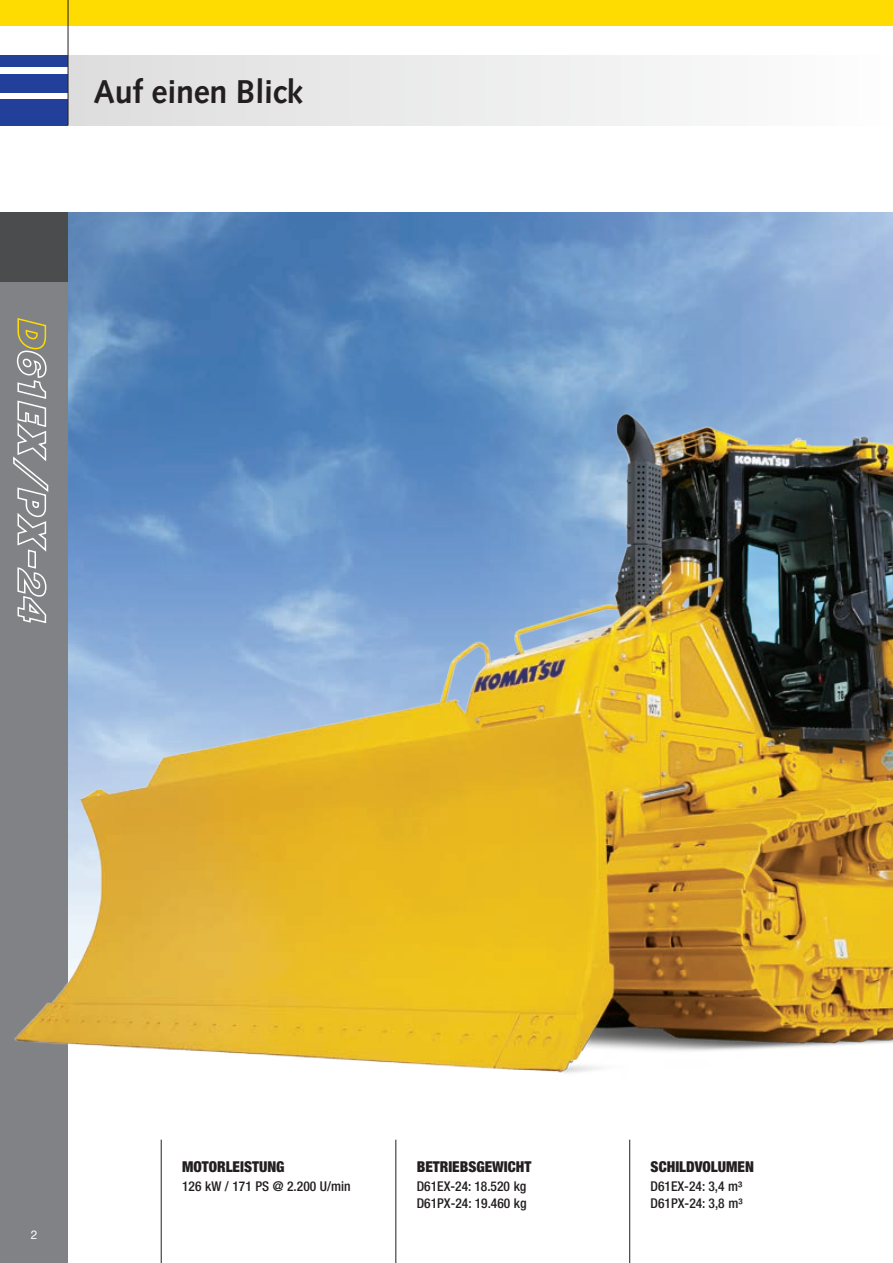
<style>
.page{position:relative;width:893px;height:1263px;background:#fff}
.page>*{position:absolute;margin:0;border:0;box-sizing:border-box;transform-origin:0 0}
.t1{font:700 33px "Syntax LTCE";letter-spacing:-.01em;color:#231f20}
.t2{font:900 condensed 15px "Helvetica Neue LT Pro";color:#231f20}
.t3{font:500 condensed 13.5px/16.5px "Helvetica Neue LT Pro";color:#231f20}
.t4{font:12px "Helvetica Neue LT Pro";color:#fff}
</style>
<div class="page">
<img style="left:68px;top:213px;width:825px;height:996px">
<div style="left:0;top:213px;width:68px;height:1050px;background:#808285"></div>
<div style="left:0;top:99px;width:68px;height:26px;background:#223f99"></div>
<div style="left:0;top:74px;width:68px;height:18px;background:#223f99"></div>
<div style="left:0;top:55px;width:68px;height:12px;background:#223f99"></div>
<div style="left:0;top:0;width:893px;height:26px;background:#ffdc01"></div>
<div style="left:0;top:213px;width:68px;height:69px;background:#4b4c4d"></div>
<div style="left:68px;top:55px;width:825px;height:70px;background:linear-gradient(to right,#ddddde,#fdfdfe)"></div>
<hr style="left:68px;top:0;width:1px;height:125px;background:#231f20">
<img style="left:14px;top:376px;width:879px;height:739px">
<svg style="left:13px;top:318px;width:37px;height:306px"></svg>
<hr style="left:395px;top:1140px;width:1px;height:123px;background:#231f20">
<hr style="left:161px;top:1140px;width:1px;height:123px;background:#231f20">
<hr style="left:629px;top:1140px;width:1px;height:123px;background:#231f20">
<h1 class="t1" style="left:94px;top:73px;width:211px">Auf einen Blick</h1>
<p class="t4" style="left:31px;top:1227px;width:8px">2</p>
<p class="t2" style="left:182px;top:1157px;width:104px">MOTORLEISTUNG</p>
<p class="t3" style="left:182px;top:1178px;width:170px">126 kW / 171 PS @ 2.200 U/min</p>
<p class="t2" style="left:417px;top:1157px;width:116px">BETRIEBSGEWICHT</p>
<p class="t3" style="left:417px;top:1178px;width:111px">D61EX-24: 18.520 kg<br>D61PX-24: 19.460 kg</p>
<p class="t2" style="left:651px;top:1157px;width:105px">SCHILDVOLUMEN</p>
<p class="t3" style="left:651px;top:1178px;width:93px">D61EX-24: 3,4 m³<br>D61PX-24: 3,8 m³</p>
</div>
